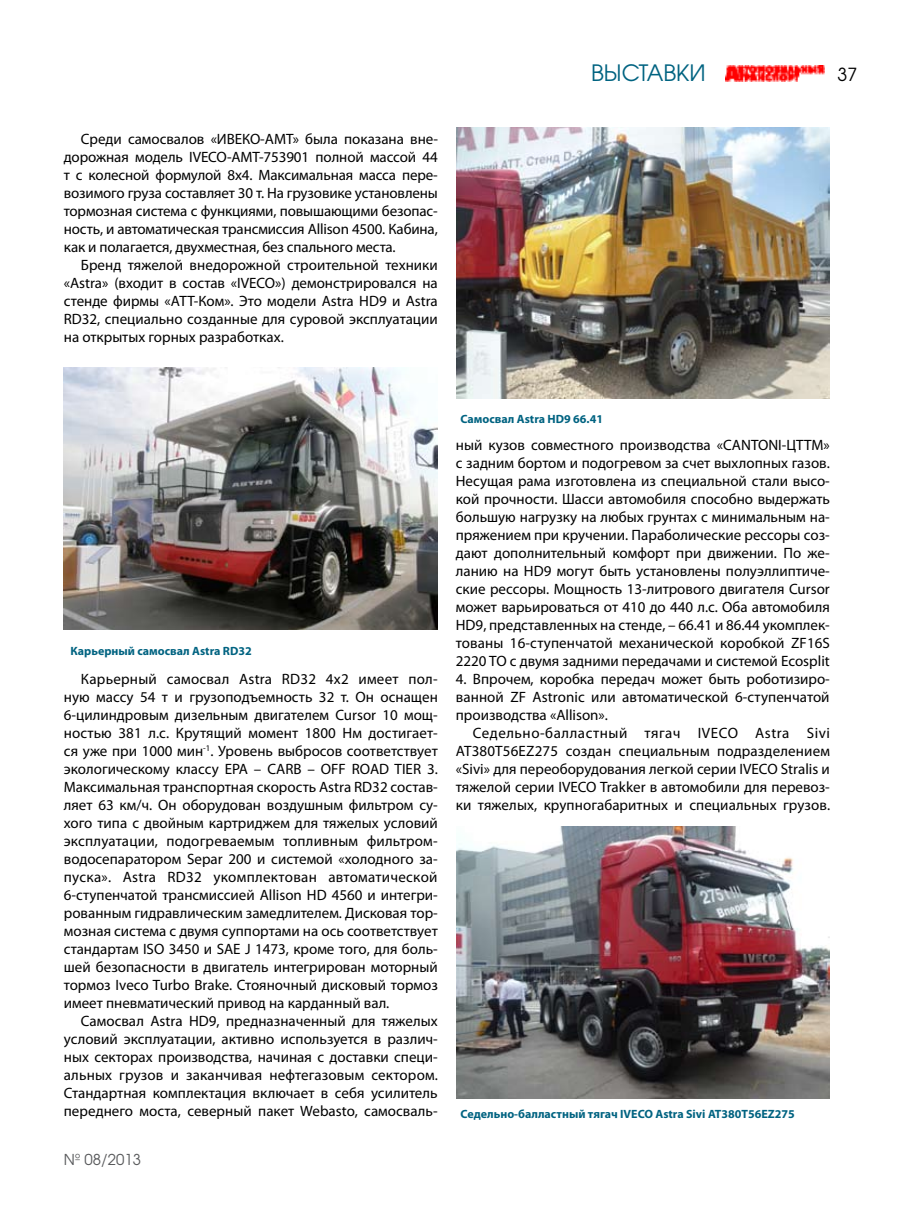
<style>
.page{position:relative;width:915px;height:1212px;background:#fff}
.page>*{position:absolute;margin:0;border:0;box-sizing:border-box;transform-origin:0 0}
.t1{font:22.5px "AG Avalanche C";color:#006381}
.t2{font:18px "AG Avalanche C";color:#000}
.t3{font:15px/18px "Myriad Pro";color:#000;text-align:justify}
.t4{font:15px "AG Avalanche C";color:#58595b}
.t5{font:700 12px "Myriad Pro";color:#006381}
</style>
<div class="page">
<img style="left:725px;top:65px;width:99px;height:17px">
<img style="left:64px;top:368px;width:373px;height:261px">
<img style="left:456px;top:128px;width:373px;height:270px">
<img style="left:456px;top:826px;width:373px;height:272px">
<p class="t3" style="left:64px;top:130px;width:375px;text-indent:17px">Среди самосвалов «ИВЕКО-АМТ» была показана вне&shy;дорожная модель IVECO-AMT-753901 полной массой 44 т с колесной формулой 8х4. Максимальная масса пере&shy;возимого груза составляет 30 т. На грузовике установлены тормозная система с функциями, повышающими безопас&shy;ность, и автоматическая трансмиссия Allison 4500. Кабина, как и полагается, двухместная, без спального места.</p>
<p class="t3" style="left:64px;top:256px;width:375px;text-indent:17px">Бренд тяжелой внедорожной строительной техники «Astra» (входит в состав «IVECO») демонстрировался на стенде фирмы «АТТ-Ком». Это модели Astra HD9 и Astra RD32, специально созданные для суровой эксплуатации на открытых горных разработках.</p>
<h1 class="t1" style="left:590px;top:59px;width:116px">ВЫСТАВКИ</h1>
<p class="t2" style="left:837px;top:63px;width:21px">37</p>
<p class="t5" style="left:70px;top:643px;width:183px">Карьерный самосвал Astra RD32</p>
<p class="t3" style="left:64px;top:670px;width:375px;text-indent:17px">Карьерный самосвал Astra RD32 4х2 имеет пол&shy;ную массу 54 т и грузоподъемность 32 т. Он оснащен 6-цилиндровым дизельным двигателем Cursor 10 мощ&shy;ностью 381 л.с. Крутящий момент 1800 Нм достигает&shy;ся уже при 1000 мин<sup>-1</sup>. Уровень выбросов соответствует экологическому классу EPA – CARB – OFF ROAD TIER 3.<br>Максимальная транспортная скорость Astra RD32 состав&shy;ляет 63 км/ч. Он оборудован воздушным фильтром су&shy;хого типа с двойным картриджем для тяжелых условий эксплуатации, подогреваемым топливным фильтром&shy;водосепаратором Separ 200 и системой «холодного за&shy;пуска». Astra RD32 укомплектован автоматической 6-ступенчатой трансмиссией Allison HD 4560 и интегри&shy;рованным гидравлическим замедлителем. Дисковая тор&shy;мозная система с двумя суппортами на ось соответствует стандартам ISO 3450 и SAE J 1473, кроме того, для боль&shy;шей безопасности в двигатель интегрирован моторный тормоз Iveco Turbo Brake. Стояночный дисковый тормоз имеет пневматический привод на карданный вал.</p>
<p class="t3" style="left:64px;top:1012px;width:375px;text-indent:17px">Самосвал Astra HD9, предназначенный для тяжелых условий эксплуатации, активно используется в различ&shy;ных секторах производства, начиная с доставки специ&shy;альных грузов и заканчивая нефтегазовым сектором.<br>Стандартная комплектация включает в себя усилитель переднего моста, северный пакет Webasto, самосваль-</p>
<p class="t4" style="left:64px;top:1150px;width:79px">№ 08/2013</p>
<p class="t5" style="left:460px;top:411px;width:144px">Самосвал Astra HD9 66.41</p>
<p class="t3" style="left:455px;top:436px;width:375px">ный кузов совместного производства «CANTONI-ЦТТМ» с задним бортом и подогревом за счет выхлопных газов.<br>Несущая рама изготовлена из специальной стали высо&shy;кой прочности. Шасси автомобиля способно выдержать большую нагрузку на любых грунтах с минимальным на&shy;пряжением при кручении. Параболические рессоры соз&shy;дают дополнительный комфорт при движении. По же&shy;ланию на HD9 могут быть установлены полуэллиптиче&shy;ские рессоры. Мощность 13-литрового двигателя Cursor может варьироваться от 410 до 440 л.с. Оба автомобиля HD9, представленных на стенде, – 66.41 и 86.44 укомплек&shy;тованы 16-ступенчатой механической коробкой ZF16S 2220 TO с двумя задними передачами и системой Ecosplit</p>
<p class="t3" style="left:455px;top:670px;width:375px">4. Впрочем, коробка передач может быть роботизиро&shy;ванной ZF Astronic или автоматической 6-ступенчатой производства «Allison».</p>
<p class="t3" style="left:455px;top:724px;width:375px;text-indent:17px">Седельно-балластный тягач IVECO Astra Sivi AT380T56EZ275 создан специальным подразделением «Sivi» для переоборудования легкой серии IVECO Stralis и тяжелой серии IVECO Trakker в автомобили для перевоз&shy;ки тяжелых, крупногабаритных и специальных грузов.</p>
<p class="t5" style="left:460px;top:1106px;width:335px">Седельно-балластный тягач IVECO Astra Sivi AT380T56EZ275</p>
</div>
